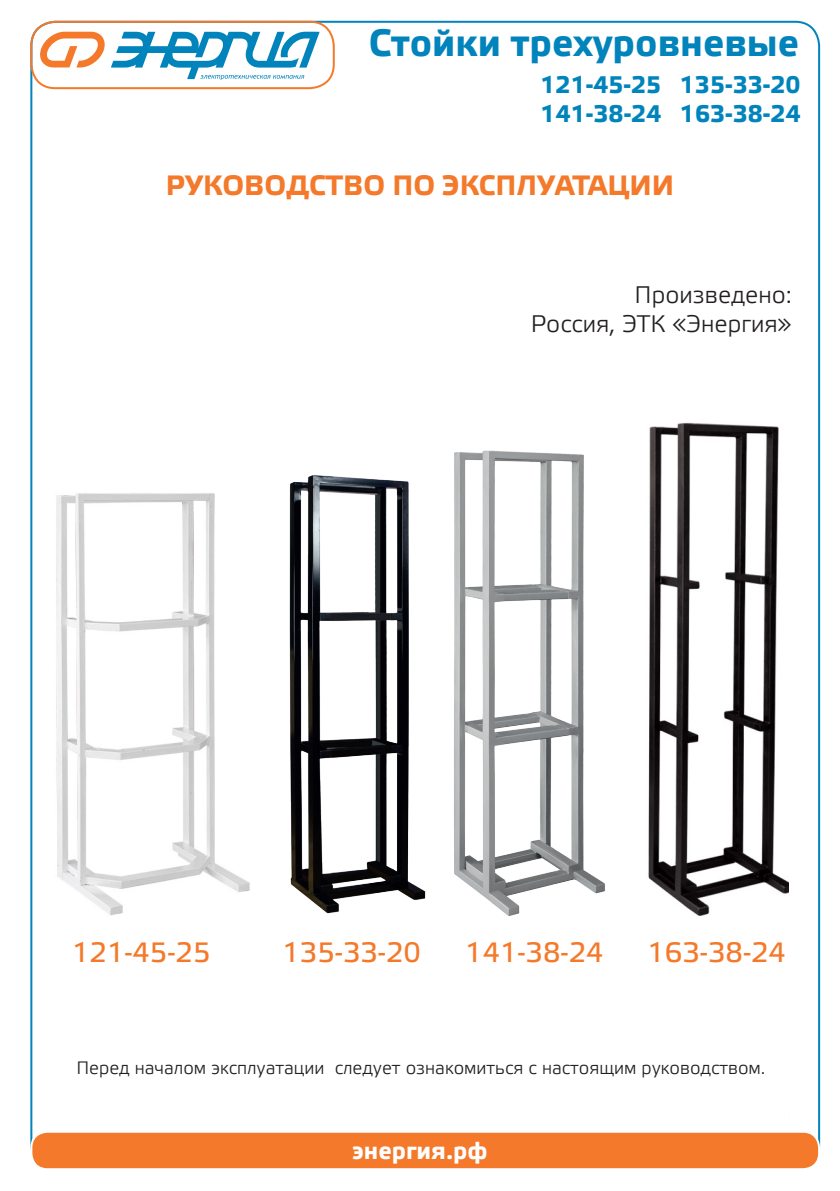
<style>
.page{position:relative;width:840px;height:1191px;background:#fff}
.page>*{position:absolute;margin:0;border:0;box-sizing:border-box;transform-origin:0 0}
.t1{font:700 38px "Etelka Text Pro";color:#0084bb}
.t2{font:28px "Etelka Text Pro";color:#f4792a}
.t3{font:700 28px "Etelka Text Pro";color:#f4792a}
.t4{font:700 24px/28.8px "Etelka Text Pro";color:#0084bb}
.t5{font:24px "Etelka Light Pro";color:#231f20}
.t6{font:700 24px "Etelka Text Pro";color:#fff}
.t7{font:18px "Etelka Light Pro";color:#231f20}
</style>
<div class="page">
<div style="left:31px;top:1131px;width:787px;height:38px;background:#f4792a;border-radius:16px"></div>
<div style="left:30px;top:1130px;width:789px;height:40px;border:2px solid #fff;border-radius:16px"></div>
<div style="left:30px;top:21px;width:304px;height:68px;border:2px solid #f4792a;border-radius:24px"></div>
<svg style="left:111px;top:32px;width:208px;height:48px"></svg>
<svg style="left:40px;top:32px;width:65px;height:35px"></svg>
<img style="left:56px;top:493px;width:194px;height:423px">
<img style="left:454px;top:450px;width:151px;height:466px">
<img style="left:648px;top:423px;width:140px;height:493px">
<img style="left:289px;top:475px;width:137px;height:439px">
<h1 class="t1" style="left:368px;top:22px;width:431px">Стойки трехуровневые</h1>
<h3 class="t4" style="left:540px;top:71px;width:261px">121-45-25 135-33-20<br>141-38-24 163-38-24</h3>
<p class="t3" style="left:166px;top:170px;width:509px">РУКОВОДСТВО ПО ЭКСПЛУАТАЦИИ</p>
<p class="t5" style="left:634px;top:282px;width:159px">Произведено:</p>
<p class="t5" style="left:530px;top:311px;width:262px">Россия, ЭТК «Энергия»</p>
<p class="t2" style="left:72px;top:937px;width:140px">121-45-25</p>
<p class="t2" style="left:282px;top:937px;width:140px">135-33-20</p>
<p class="t2" style="left:465px;top:937px;width:140px">141-38-24</p>
<p class="t2" style="left:647px;top:937px;width:140px">163-38-24</p>
<p class="t7" style="left:76px;top:1058px;width:690px">Перед началом эксплуатации следует ознакомиться с настоящим руководством.</p>
<h3 class="t6" style="left:352px;top:1137px;width:137px">энергия.рф</h3>
</div>
